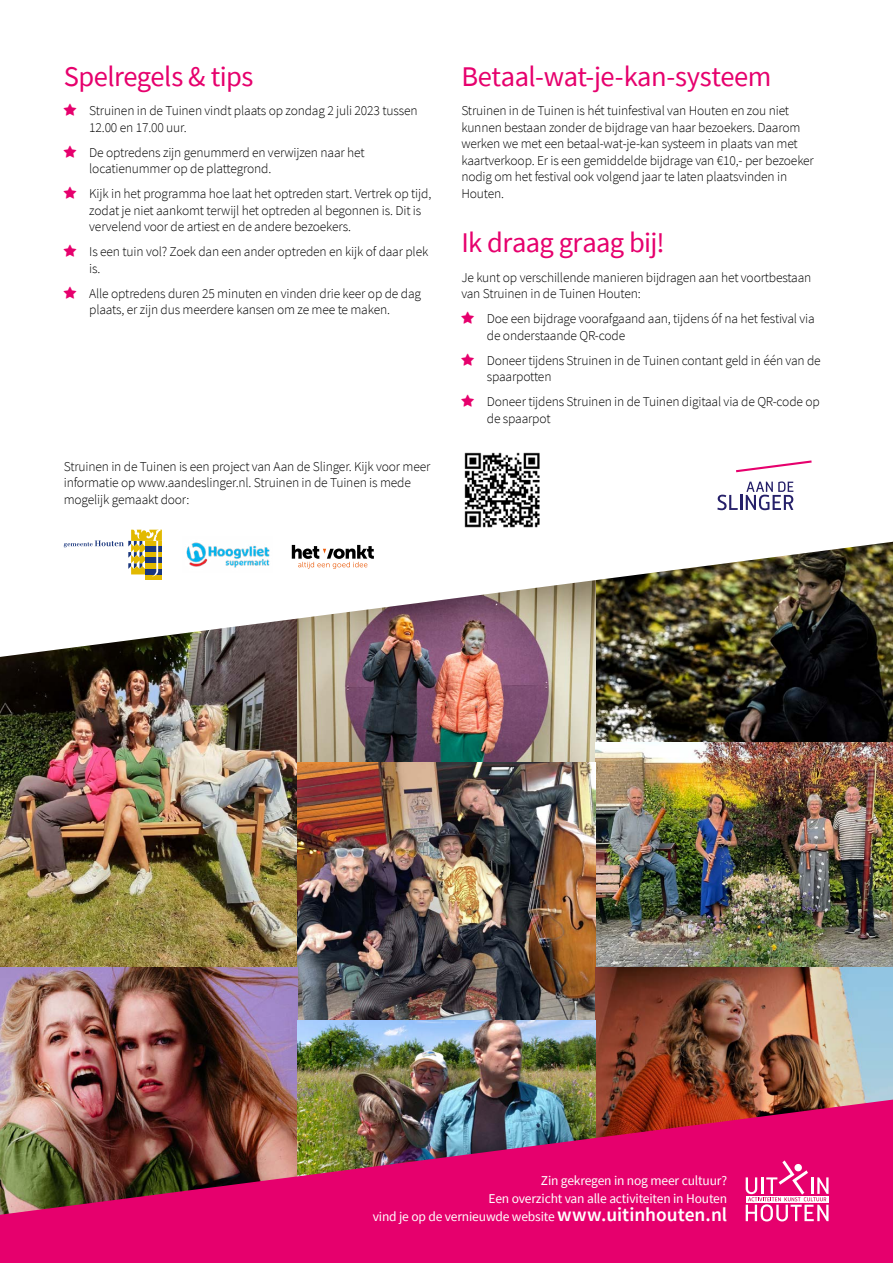
<style>
.page{position:relative;width:893px;height:1263px;background:#fff}
.page>*{position:absolute;margin:0;border:0;box-sizing:border-box;transform-origin:0 0}
.t1{font:28.5px "Source Sans Pro";letter-spacing:-.02em;color:#e6006d}
.t2{font:300 13.5px/16.5px "Source Sans Pro";letter-spacing:-.01em;color:#000}
.t3{font:13.5px/18px "Source Sans Pro";letter-spacing:-.01em;color:#fff;text-align:right}
.s1{font-weight:600;font-size:19.5px}
</style>
<div class="page">
<img style="left:0;top:657px;width:298px;height:310px">
<img style="left:595px;top:657px;width:298px;height:85px">
<img style="left:298px;top:657px;width:297px;height:105px">
<img style="left:595px;top:742px;width:298px;height:225px">
<img style="left:298px;top:762px;width:297px;height:258px">
<img style="left:0;top:967px;width:298px;height:132px">
<img style="left:595px;top:967px;width:298px;height:132px">
<img style="left:298px;top:1020px;width:297px;height:79px">
<img style="left:0;top:472px;width:893px;height:185px">
<img style="left:0;top:1099px;width:893px;height:164px">
<svg style="left:746px;top:1160px;width:82px;height:61px"></svg>
<svg style="left:794px;top:1163px;width:8px;height:9px"></svg>
<div style="left:145px;top:574px;width:17px;height:6px;background:#e2b900"></div>
<svg style="left:64px;top:530px;width:98px;height:47px"></svg>
<svg style="left:736px;top:460px;width:76px;height:12px"></svg>
<svg style="left:717px;top:481px;width:76px;height:29px"></svg>
<svg style="left:292px;top:545px;width:82px;height:24px"></svg>
<img style="left:183px;top:537px;width:90px;height:36px">
<img style="left:461px;top:452px;width:81px;height:78px">
<h1 class="t1" style="left:64px;top:59px;width:191px">Spelregels &amp; tips</h1>
<p class="t2" style="left:89px;top:103px;width:330px">Struinen in de Tuinen vindt plaats op zondag 2 juli 2023 tussen<br>12.00 en 17.00 uur.</p>
<p class="t2" style="left:89px;top:144px;width:277px">De optredens zijn genummerd en verwijzen naar het locatienummer op de plattegrond.</p>
<p class="t2" style="left:89px;top:186px;width:343px">Kijk in het programma hoe laat het optreden start. Vertrek op tijd, zodat je niet aankomt terwijl het optreden al begonnen is. Dit is vervelend voor de artiest en de andere bezoekers.</p>
<p class="t2" style="left:89px;top:244px;width:340px">Is een tuin vol? Zoek dan een ander optreden en kijk of daar plek is.</p>
<p class="t2" style="left:89px;top:285px;width:333px">Alle optredens duren 25 minuten en vinden drie keer op de dag plaats, er zijn dus meerdere kansen om ze mee te maken.</p>
<p class="t2" style="left:64px;top:458px;width:368px">Struinen in de Tuinen is een project van Aan de Slinger. Kijk voor meer informatie op www.aandeslinger.nl. Struinen in de Tuinen is mede mogelijk gemaakt door:</p>
<h1 class="t1" style="left:461px;top:59px;width:312px">Betaal-wat-je-kan-systeem</h1>
<p class="t2" style="left:461px;top:103px;width:354px">Struinen in de Tuinen is hét tuinfestival van Houten en zou niet kunnen bestaan zonder de bijdrage van haar bezoekers. Daarom werken we met een betaal-wat-je-kan systeem in plaats van met kaartverkoop. Er is een gemiddelde bijdrage van €10,- per bezoeker nodig om het festival ook volgend jaar te laten plaatsvinden in Houten.</p>
<h1 class="t1" style="left:461px;top:225px;width:205px">Ik draag graag bij!</h1>
<p class="t2" style="left:461px;top:269px;width:351px">Je kunt op verschillende manieren bijdragen aan het voortbestaan van Struinen in de Tuinen Houten:</p>
<p class="t2" style="left:487px;top:310px;width:329px">Doe een bijdrage voorafgaand aan, tijdens óf na het festival via de onderstaande QR-code</p>
<p class="t2" style="left:487px;top:352px;width:335px">Doneer tijdens Struinen in de Tuinen contant geld in één van de spaarpotten</p>
<p class="t2" style="left:487px;top:393px;width:334px">Doneer tijdens Struinen in de Tuinen digitaal via de QR-code op de spaarpot</p>
<p class="t3" style="left:373px;top:1172px;width:356px">Zin gekregen in nog meer cultuur?<br>Een overzicht van alle activiteiten in Houten<br>vind je op de vernieuwde website <span class="s1">www.uitinhouten.nl</span></p>
</div>
